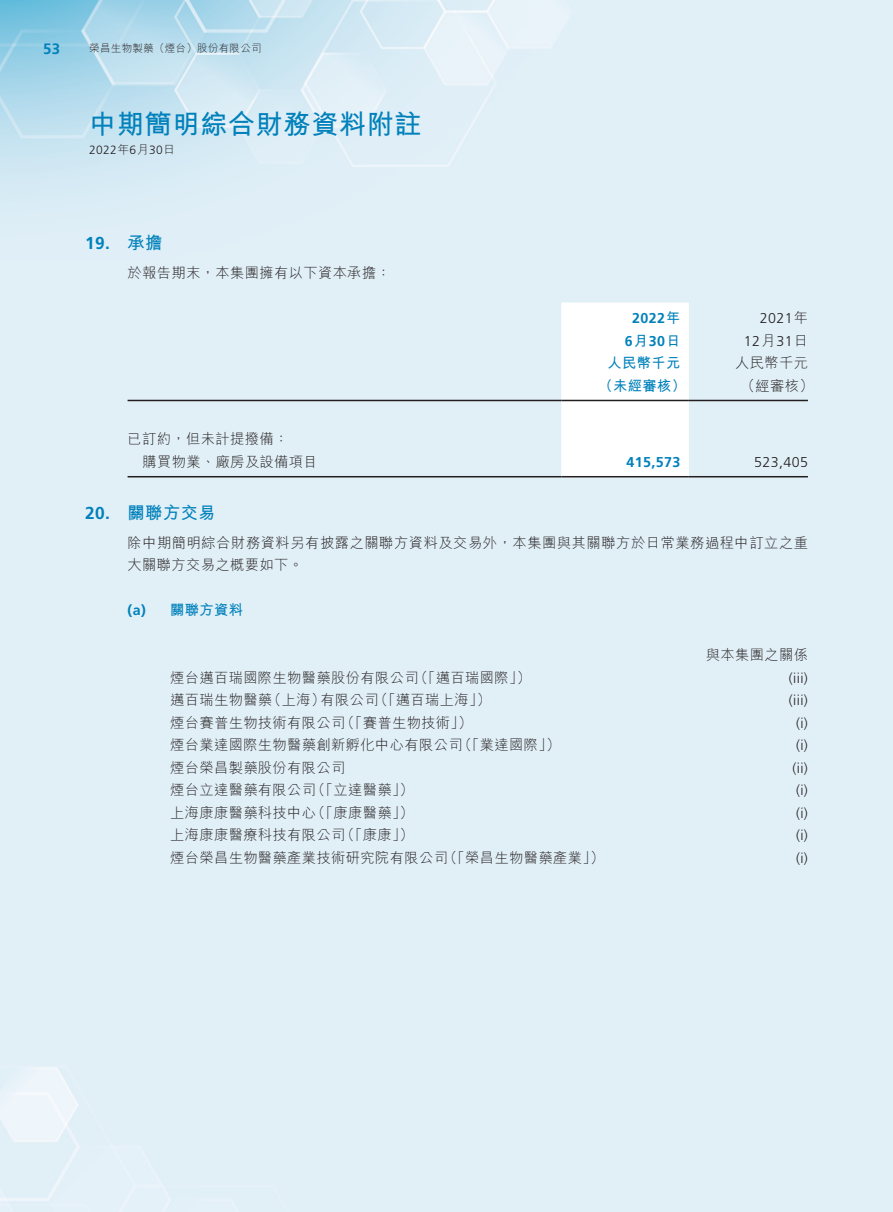
<style>
.page{position:relative;width:893px;height:1212px;background:#e1eff7}
.page>*{position:absolute;margin:0;border:0;box-sizing:border-box;transform-origin:0 0}
.t1{font:700 27px "M Hei HK";letter-spacing:.03em;color:#0081bb}
.t2{font:700 17.25px "M Hei HK";letter-spacing:.03em;color:#0081bb}
.t3{font:700 17.25px "Frutiger LT Std";color:#0081bb}
.t4{font:700 15px "Frutiger LT Std";color:#0081bb}
.t5{font:300 14.25px/22.5px "M Hei HK";letter-spacing:.03em;color:#231f20}
.t6{font:300 14.25px/22.5px "Frutiger LT Std";letter-spacing:.03em;color:#231f20;text-align:right}
.t7{font:700 14.25px/22.5px "Frutiger LT Std";letter-spacing:.03em;color:#0081bb;text-align:center}
.t8{font:700 14.25px "M Hei HK";letter-spacing:.03em;color:#0081bb}
.t9{font:300 12px "Frutiger LT Std";letter-spacing:.03em;color:#231f20}
.t10{font:300 10.5px "M Hei HK";letter-spacing:.03em;color:#231f20}
.s1{font-family:"M Hei HK"}
</style>
<div class="page">
<svg style="left:561px;top:302px;width:128px;height:174px"></svg>
<hr style="left:128px;top:400px;width:433px;height:1px;background:#231f20">
<hr style="left:561px;top:400px;width:128px;height:1px;background:#231f20">
<hr style="left:689px;top:400px;width:119px;height:1px;background:#231f20">
<hr style="left:128px;top:476px;width:433px;height:1px;background:#231f20">
<hr style="left:561px;top:476px;width:128px;height:1px;background:#231f20">
<hr style="left:689px;top:476px;width:119px;height:1px;background:#231f20">
<p class="t4" style="left:43px;top:40px;width:19px">53</p>
<p class="t10" style="left:89px;top:43px;width:174px">榮昌生物製藥（煙台）股份有限公司</p>
<h1 class="t1" style="left:89px;top:104px;width:334px">中期簡明綜合財務資料附註</h1>
<p class="t9" style="left:89px;top:143px;width:87px">2022<span class="s1">年 月</span>6 30<span class="s1">日</span></p>
<p class="t3" style="left:85px;top:233px;width:26px">19.</p>
<p class="t3" style="left:85px;top:503px;width:26px">20.</p>
<p class="t2" style="left:128px;top:230px;width:36px">承擔</p>
<p class="t5" style="left:128px;top:261px;width:265px">於報告期末，本集團擁有以下資本承擔：</p>
<p class="t5" style="left:128px;top:428px;width:162px">已訂約，但未計提撥備：</p>
<p class="t5" style="left:142px;top:450px;width:177px">購買物業、廠房及設備項目</p>
<p class="t2" style="left:128px;top:500px;width:90px">關聯方交易</p>
<p class="t7" style="left:625px;top:307px;width:57px">2022<span class="s1">年<br></span>6<span class="s1">月</span>30<span class="s1">日</span></p>
<p class="t6" style="left:744px;top:307px;width:66px">2021<span class="s1">年<br></span>12<span class="s1">月</span>31<span class="s1">日</span></p>
<p class="t5" style="left:735px;top:351px;width:74px">人民幣千元</p>
<p class="t8" style="left:607px;top:353px;width:74px">人民幣千元</p>
<p class="t8" style="left:599px;top:375px;width:89px">（未經審核）</p>
<p class="t7" style="left:626px;top:451px;width:55px">415,573</p>
<p class="t5" style="left:741px;top:374px;width:74px">（經審核(</p>
<p class="t6" style="left:754px;top:451px;width:55px">523,405</p>
<p class="t5" style="left:128px;top:531px;width:682px">除中期簡明綜合財務資料另有披露之關聯方資料及交易外，本集團與其關聯方於日常業務過程中訂立之重大關聯方交易之概要如下。</p>
<p class="t8" style="left:170px;top:600px;width:74px">關聯方資料</p>
<p class="t7" style="left:128px;top:599px;width:20px">a( )</p>
<p class="t5" style="left:414px;top:666px;width:119px">（「邁百瑞國際」）</p>
<p class="t5" style="left:170px;top:666px;width:250px">煙台邁百瑞國際生物醫藥股份有限公司</p>
<p class="t5" style="left:706px;top:643px;width:104px">與本集團之關係</p>
<p class="t6" style="left:789px;top:667px;width:21px">(iii(</p>
<p class="t5" style="left:267px;top:688px;width:60px">（上海）</p>
<p class="t5" style="left:374px;top:688px;width:119px">（「邁百瑞上海」）</p>
<p class="t5" style="left:321px;top:688px;width:60px">有限公司</p>
<p class="t5" style="left:170px;top:688px;width:104px">邁百瑞生物醫藥</p>
<p class="t6" style="left:789px;top:689px;width:21px">(iii(</p>
<p class="t5" style="left:341px;top:711px;width:133px">（「賽普生物技術」）</p>
<p class="t5" style="left:170px;top:711px;width:177px">煙台賽普生物技術有限公司</p>
<p class="t6" style="left:796px;top:712px;width:13px">( (i</p>
<p class="t5" style="left:458px;top:733px;width:104px">（「業達國際」）</p>
<p class="t5" style="left:170px;top:733px;width:294px">煙台業達國際生物醫藥創新孵化中心有限公司</p>
<p class="t6" style="left:796px;top:734px;width:13px">( (i</p>
<p class="t5" style="left:170px;top:756px;width:177px">煙台榮昌製藥股份有限公司</p>
<p class="t6" style="left:792px;top:757px;width:17px">(i i(</p>
<p class="t5" style="left:311px;top:778px;width:104px">（「立達醫藥」）</p>
<p class="t5" style="left:170px;top:778px;width:148px">煙台立達醫藥有限公司</p>
<p class="t6" style="left:796px;top:779px;width:13px">( (i</p>
<p class="t5" style="left:170px;top:801px;width:148px">上海康康醫藥科技中心</p>
<p class="t5" style="left:311px;top:801px;width:104px">（「康康醫藥」）</p>
<p class="t6" style="left:796px;top:802px;width:13px">( (i</p>
<p class="t5" style="left:170px;top:823px;width:177px">上海康康醫療科技有限公司</p>
<p class="t5" style="left:341px;top:823px;width:75px">（「康康」）</p>
<p class="t6" style="left:796px;top:824px;width:13px">( (i</p>
<p class="t5" style="left:443px;top:846px;width:163px">（「榮昌生物醫藥產業」）</p>
<p class="t5" style="left:170px;top:846px;width:279px">煙台榮昌生物醫藥產業技術研究院有限公司</p>
<p class="t6" style="left:796px;top:847px;width:13px">( (i</p>
</div>
